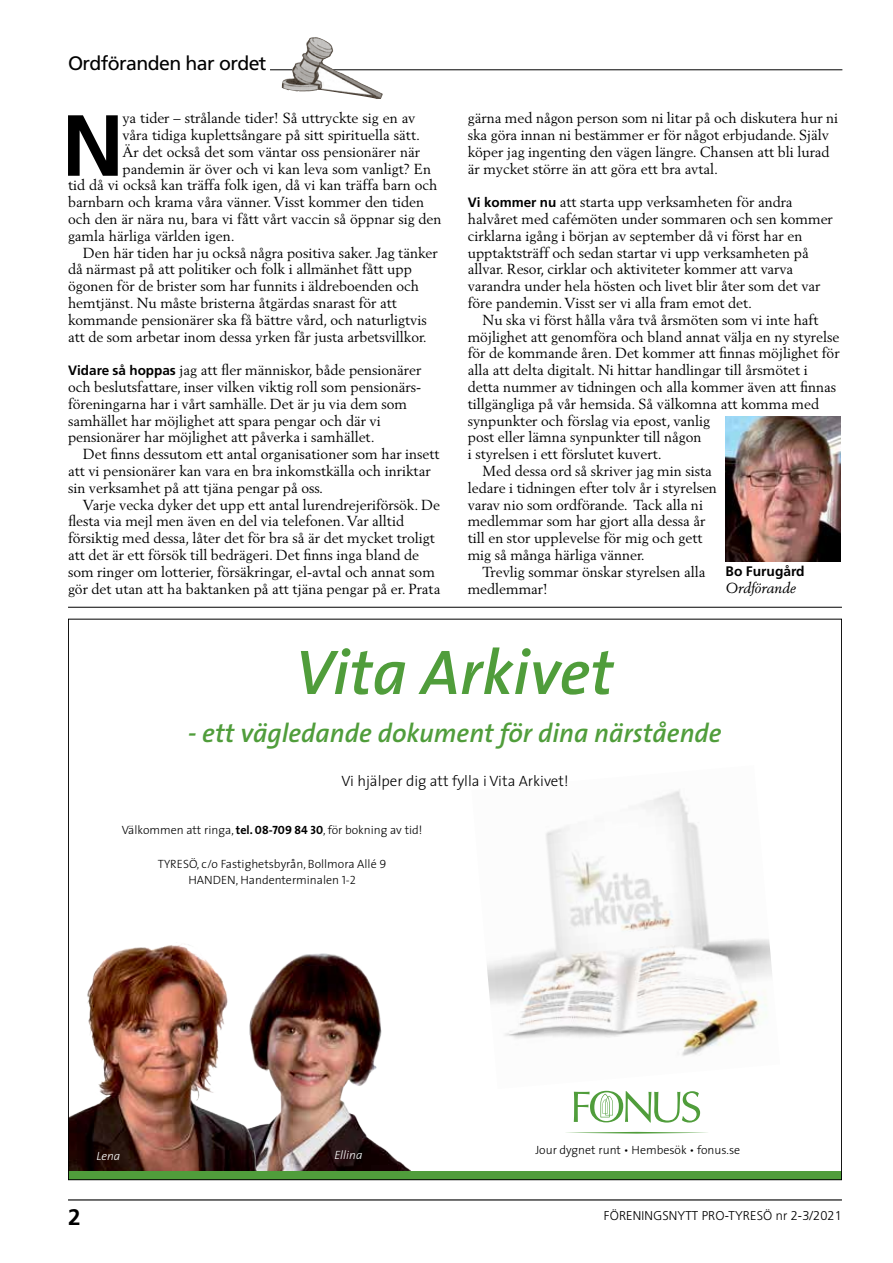
<style>
.page{position:relative;width:893px;height:1263px;background:#fff}
.page>*{position:absolute;margin:0;border:0;box-sizing:border-box;transform-origin:0 0}
.t1{font:700 86.55px "Frutiger";color:#000}
.t2{font:italic 600 63.75px "The Sans B6";color:#509d3b}
.t3{font:italic 600 26.55px "The Sans B6";color:#509d3b}
.t4{font:700 22.5px "Frutiger";color:#000}
.t5{font:19.5px "Frutiger";letter-spacing:-.03em;color:#000}
.t6{font:300 15px "The Sans";color:#000}
.t7{font:14.4px/16.8px "Berling";color:#000}
.t8{font:italic 14.4px "Berling";color:#000}
.t9{font:700 13.8px "Frutiger";color:#000}
.t10{font:300 12.75px "Frutiger";letter-spacing:.01em;color:#000}
.t11{font:300 12px/16.5px "The Sans";color:#000;text-align:center}
.t12{font:italic 300 12px "The Sans";color:#fff}
.s1{font-family:"Frutiger";font-weight:700;font-size:13.5px}
.s2{font-weight:700}
.s3{font-family:"The Sans Bold Caps";font-weight:400}
.s4{font-family:"The Sans Light Caps";font-weight:400}
</style>
<div class="page">
<hr style="left:68px;top:1199px;width:774px;height:1px;background:#000">
<img style="left:726px;top:417px;width:114px;height:144px">
<img style="left:487px;top:790px;width:285px;height:266px">
<svg style="left:566px;top:1132px;width:142px;height:1px"></svg>
<svg style="left:574px;top:1091px;width:126px;height:31px"></svg>
<img style="left:267px;top:953px;width:143px;height:219px">
<img style="left:70px;top:944px;width:197px;height:228px">
<div style="left:68px;top:1172px;width:774px;height:8px;background:#509d3b"></div>
<hr style="left:270px;top:69px;width:572px;height:1px;background:#000">
<img style="left:282px;top:37px;width:101px;height:62px">
<hr style="left:68px;top:607px;width:774px;height:1px;background:#000">
<h3 class="t5" style="left:68px;top:52px;width:200px">Ordföranden har ordet</h3>
<h1 class="t1" style="left:62px;top:95px;width:64px">N</h1>
<p class="t7" style="left:122px;top:109px;width:294px">ya tider – strålande tider! Så uttryckte sig en av</p>
<p class="t7" style="left:122px;top:126px;width:299px">våra tidiga kuplettsångare på sitt spirituella sätt.</p>
<p class="t7" style="left:122px;top:143px;width:299px">Är det också det som väntar oss pensionärer när</p>
<p class="t7" style="left:122px;top:160px;width:310px">pandemin är över och vi kan leva som vanligt? En</p>
<p class="t7" style="left:68px;top:177px;width:371px">tid då vi också kan träffa folk igen, då vi kan träffa barn och</p>
<p class="t7" style="left:68px;top:193px;width:357px">barnbarn och krama våra vänner. Visst kommer den tiden</p>
<p class="t7" style="left:68px;top:210px;width:375px">och den är nära nu, bara vi fått vårt vaccin så öppnar sig den</p>
<p class="t7" style="left:68px;top:227px;width:168px">gamla härliga världen igen.</p>
<p class="t7" style="left:83px;top:244px;width:356px">Den här tiden har ju också några positiva saker. Jag tänker</p>
<p class="t7" style="left:68px;top:261px;width:346px">då närmast på att politiker och folk i allmänhet fått upp</p>
<p class="t7" style="left:68px;top:278px;width:353px">ögonen för de brister som har funnits i äldreboenden och</p>
<p class="t7" style="left:68px;top:294px;width:330px">hemtjänst. Nu måste bristerna åtgärdas snarast för att</p>
<p class="t7" style="left:68px;top:311px;width:360px">kommande pensionärer ska få bättre vård, och naturligtvis</p>
<p class="t7" style="left:68px;top:328px;width:360px">att de som arbetar inom dessa yrken får justa arbetsvillkor.</p>
<p class="t7" style="left:68px;top:361px;width:355px"><span class="s1">Vidare så hoppas</span> jag att fler människor, både pensionärer och beslutsfattare, inser vilken viktig roll som pensionärs&shy;föreningarna har i vårt samhälle. Det är ju via dem som samhället har möjlighet att spara pengar och där vi pensionärer har möjlighet att påverka i samhället.</p>
<p class="t7" style="left:68px;top:445px;width:373px;text-indent:15px">Det finns dessutom ett antal organisationer som har insett att vi pensionärer kan vara en bra inkomstkälla och inriktar sin verksamhet på att tjäna pengar på oss.</p>
<p class="t7" style="left:68px;top:496px;width:374px;text-indent:15px">Varje vecka dyker det upp ett antal lurendrejeriförsök. De flesta via mejl men även en del via telefonen. Var alltid försiktig med dessa, låter det för bra så är det mycket troligt att det är ett försök till bedrägeri. Det finns inga bland de som ringer om lotterier, försäkringar, el-avtal och annat som gör det utan att ha baktanken på att tjäna pengar på er. Prata</p>
<p class="t7" style="left:468px;top:110px;width:372px">gärna med någon person som ni litar på och diskutera hur ni ska göra innan ni bestämmer er för något erbjudande. Själv köper jag ingenting den vägen längre. Chansen att bli lurad är mycket större än att göra ett bra avtal.</p>
<p class="t7" style="left:468px;top:193px;width:367px"><span class="s1">Vi kommer nu</span> att starta upp verksamheten för andra halvåret med cafémöten under sommaren och sen kommer cirklarna igång i början av september då vi först har en upptaktsträff och sedan startar vi upp verksamheten på allvar. Resor, cirklar och aktiviteter kommer att varva varandra under hela hösten och livet blir åter som det var före pandemin. Visst ser vi alla fram emot det.</p>
<p class="t7" style="left:483px;top:311px;width:337px">Nu ska vi först hålla våra två årsmöten som vi inte haft</p>
<p class="t7" style="left:468px;top:328px;width:373px">möjlighet att genomföra och bland annat välja en ny styrelse</p>
<p class="t7" style="left:468px;top:345px;width:373px">för de kommande åren. Det kommer att finnas möjlighet för</p>
<p class="t7" style="left:468px;top:362px;width:342px">alla att delta digitalt. Ni hittar handlingar till årsmötet i</p>
<p class="t7" style="left:468px;top:378px;width:370px">detta nummer av tidningen och alla kommer även att finnas</p>
<p class="t7" style="left:468px;top:395px;width:353px">tillgängliga på vår hemsida. Så välkomna att komma med</p>
<p class="t7" style="left:468px;top:412px;width:244px">synpunkter och förslag via epost, vanlig</p>
<p class="t7" style="left:468px;top:429px;width:235px">post eller lämna synpunkter till någon</p>
<p class="t7" style="left:468px;top:446px;width:195px">i styrelsen i ett förslutet kuvert.</p>
<p class="t7" style="left:483px;top:462px;width:231px">Med dessa ord så skriver jag min sista</p>
<p class="t7" style="left:468px;top:479px;width:251px">ledare i tidningen efter tolv år i styrelsen</p>
<p class="t7" style="left:468px;top:496px;width:237px">varav nio som ordförande. Tack alla ni</p>
<p class="t7" style="left:468px;top:513px;width:239px">medlemmar som har gjort alla dessa år</p>
<p class="t7" style="left:468px;top:530px;width:236px">till en stor upplevelse för mig och gett</p>
<p class="t7" style="left:468px;top:546px;width:179px">mig så många härliga vänner.</p>
<p class="t7" style="left:483px;top:563px;width:224px">Trevlig sommar önskar styrelsen alla</p>
<p class="t7" style="left:468px;top:580px;width:81px">medlemmar!</p>
<p class="t9" style="left:726px;top:563px;width:81px">Bo Furugård</p>
<p class="t8" style="left:726px;top:579px;width:72px">Ordförande</p>
<h2 class="t2" style="left:295px;top:639px;width:320px">Vita Arkivet</h2>
<h3 class="t3" style="left:188px;top:719px;width:535px">- ett vägledande dokument för dina närstående</h3>
<p class="t6" style="left:341px;top:771px;width:228px">Vi hjälper dig att fylla i Vita Arkivet!</p>
<p class="t11" style="left:122px;top:822px;width:302px">Välkommen att ringa, <span class="s2">tel.</span> <span class="s3">08-709 84 30</span>, för bokning av tid!</p>
<p class="t11" style="left:158px;top:855px;width:230px">TYRESÖ, c/o Fastighetsbyrån, Bollmora Allé <span class="s4">9<br></span>HANDEN, Handenterminalen <span class="s4">1-2</span></p>
<p class="t12" style="left:97px;top:1148px;width:25px">Lena</p>
<p class="t12" style="left:334px;top:1148px;width:30px">Ellina</p>
<p class="t11" style="left:535px;top:1142px;width:207px">Jour dygnet runt • Hembesök • fonus.se</p>
<h3 class="t4" style="left:68px;top:1204px;width:14px">2</h3>
<p class="t10" style="left:604px;top:1208px;width:239px">FÖRENINGSNYTT PRO-TYRESÖ nr 2-3/2021</p>
</div>
